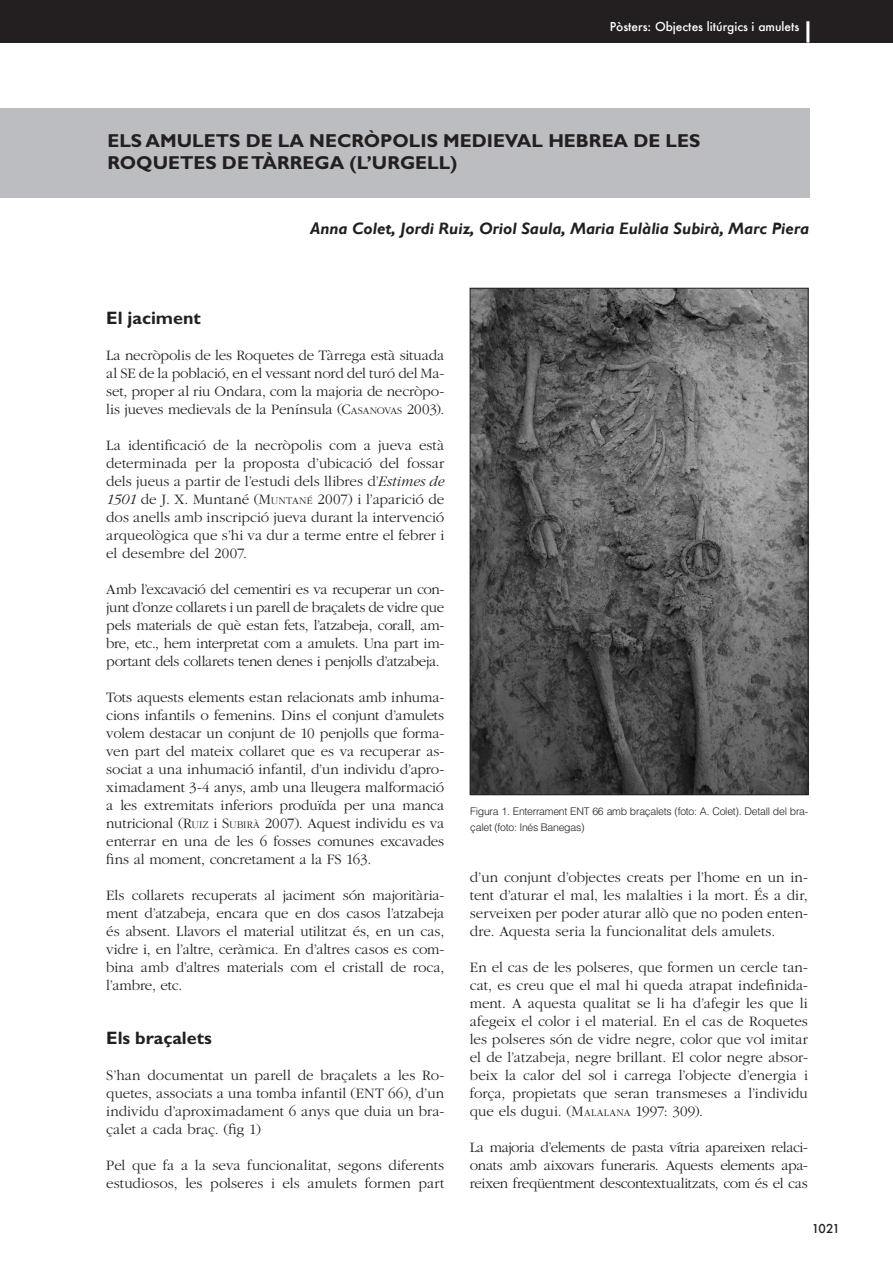
<style>
.page{position:relative;width:893px;height:1263px;background:#fff}
.page>*{position:absolute;margin:0;border:0;box-sizing:border-box;transform-origin:0 0}
.t1{font:700 18.75px/22.5px "Gill Sans Std";color:#231f20}
.Intertitol{font:700 18px "Gill Sans Std";color:#231f20}
.Autor_article{font:italic 700 16.5px "Gill Sans";color:#231f20}
.Text_base{font:300 15px/18px "ITC Garamond Std";letter-spacing:-.005em;color:#231f20;text-align:justify}
.t2{font:500 12px "Futura";color:#fff}
.t3{font:500 12px "Futura";color:#231f20}
.peu_de_foto_ok{font:300 10.5px/16.5px "Helvetica LT Std";letter-spacing:-.025em;color:#231f20}
.s1{font-style:inherit}
.s2{font-size:10.5px}
.s3{font-style:italic}
</style>
<div class="page">
<div style="left:0;top:0;width:893px;height:43px;background:#231f20"></div>
<hr style="left:806px;top:21px;width:3px;height:22px;background:#fff">
<div style="left:0;top:108px;width:809px;height:89px;background:#bcbdc0"></div>
<img style="left:472px;top:290px;width:334px;height:503px">
<p class="t2" style="left:610px;top:18px;width:191px">Pòsters: Objectes litúrgics i amulets</p>
<p class="t1" style="left:107px;top:129px;width:594px">ELS AMULETS DE LA NECRÒPOLIS MEDIEVAL HEBREA DE LES<br>ROQUETES DE TÀRREGA (L’URGELL)</p>
<p class="Autor_article" style="left:310px;top:219px;width:501px">Anna Colet, Jordi Ruiz, Oriol Saula, Maria Eulàlia Subirà, Marc Piera</p>
<p class="Intertitol" style="left:106px;top:307px;width:96px">El jaciment</p>
<p class="Text_base" style="left:106px;top:346px;width:340px">La necròpolis de les Roquetes de Tàrrega està situada al SE de la població, en el vessant nord del turó del Ma&shy;set, proper al riu Ondara, com la majoria de necròpo&shy;lis jueves medievals de la Península (<span class="s1">C</span><span class="s2">ASANOVAS</span> 2003).</p>
<p class="Text_base" style="left:106px;top:436px;width:340px">La identificació de la necròpolis com a jueva està determinada per la proposta d’ubicació del fossar dels jueus a partir de l’estudi dels llibres d’<span class="s3">Estimes de 1501</span> de J. X. Muntané (<span class="s1">M</span><span class="s2">UNTANÉ</span> 2007) i l’aparició de dos anells amb inscripció jueva durant la intervenció arqueològica que s’hi va dur a terme entre el febrer i el desembre del 2007.</p>
<p class="Text_base" style="left:106px;top:580px;width:340px">Amb l’excavació del cementiri es va recuperar un con&shy;junt d’onze collarets i un parell de braçalets de vidre que pels materials de què estan fets, l’atzabeja, corall, am&shy;bre, etc., hem interpretat com a amulets. Una part im&shy;portant dels collarets tenen denes i penjolls d’atzabeja.</p>
<p class="Text_base" style="left:106px;top:688px;width:340px">Tots aquests elements estan relacionats amb inhuma&shy;cions infantils o femenins. Dins el conjunt d’amulets volem destacar un conjunt de 10 penjolls que forma&shy;ven part del mateix collaret que es va recuperar as&shy;sociat a una inhumació infantil, d’un individu d’apro&shy;ximadament 3-4 anys, amb una lleugera malformació a les extremitats inferiors produïda per una manca nutricional (<span class="s1">R</span><span class="s2">UIZ</span> i <span class="s1">S</span><span class="s2">UBIRÀ</span> 2007). Aquest individu es va enterrar en una de les 6 fosses comunes excavades fins al moment, concretament a la FS 163.</p>
<p class="Text_base" style="left:106px;top:886px;width:340px">Els collarets recuperats al jaciment són majoritària&shy;ment d’atzabeja, encara que en dos casos l’atzabeja és absent. Llavors el material utilitzat és, en un cas, vidre i, en l’altre, ceràmica. En d’altres casos es com&shy;bina amb d’altres materials com el cristall de roca, l’ambre, etc.</p>
<p class="Intertitol" style="left:106px;top:1027px;width:107px">Els braçalets</p>
<p class="Text_base" style="left:106px;top:1066px;width:340px">S’han documentat un parell de braçalets a les Ro&shy;quetes, associats a una tomba infantil (ENT 66), d’un individu d’aproximadament 6 anys que duia un bra&shy;çalet a cada braç. (fig 1)</p>
<p class="Text_base" style="left:106px;top:1156px;width:339px">Pel que fa a la seva funcionalitat, segons diferents estudiosos, les polseres i els amulets formen part</p>
<p class="peu_de_foto_ok" style="left:470px;top:802px;width:340px">Figura 1. Enterrament ENT 66 amb braçalets (foto: A. Colet). Detall del bra&shy;çalet (foto: Inés Banegas)</p>
<p class="Text_base" style="left:470px;top:868px;width:340px">d’un conjunt d’objectes creats per l’home en un in&shy;tent d’aturar el mal, les malalties i la mort. És a dir, serveixen per poder aturar allò que no poden enten&shy;dre. Aquesta seria la funcionalitat dels amulets.</p>
<p class="Text_base" style="left:470px;top:958px;width:340px">En el cas de les polseres, que formen un cercle tan&shy;cat, es creu que el mal hi queda atrapat indefinida&shy;ment. A aquesta qualitat se li ha d’afegir les que li afegeix el color i el material. En el cas de Roquetes les polseres són de vidre negre, color que vol imitar el de l’atzabeja, negre brillant. El color negre absor&shy;beix la calor del sol i carrega l’objecte d’energia i força, propietats que seran transmeses a l’individu que els dugui. (<span class="s1">M</span><span class="s2">ALALANA</span> 1997: 309).</p>
<p class="Text_base" style="left:470px;top:1138px;width:340px">La majoria d’elements de pasta vítria apareixen relaci&shy;onats amb aixovars funeraris. Aquests elements apa&shy;reixen freqüentment descontextualitzats, com és el cas</p>
<p class="t3" style="left:812px;top:1221px;width:29px">1021</p>
</div>
